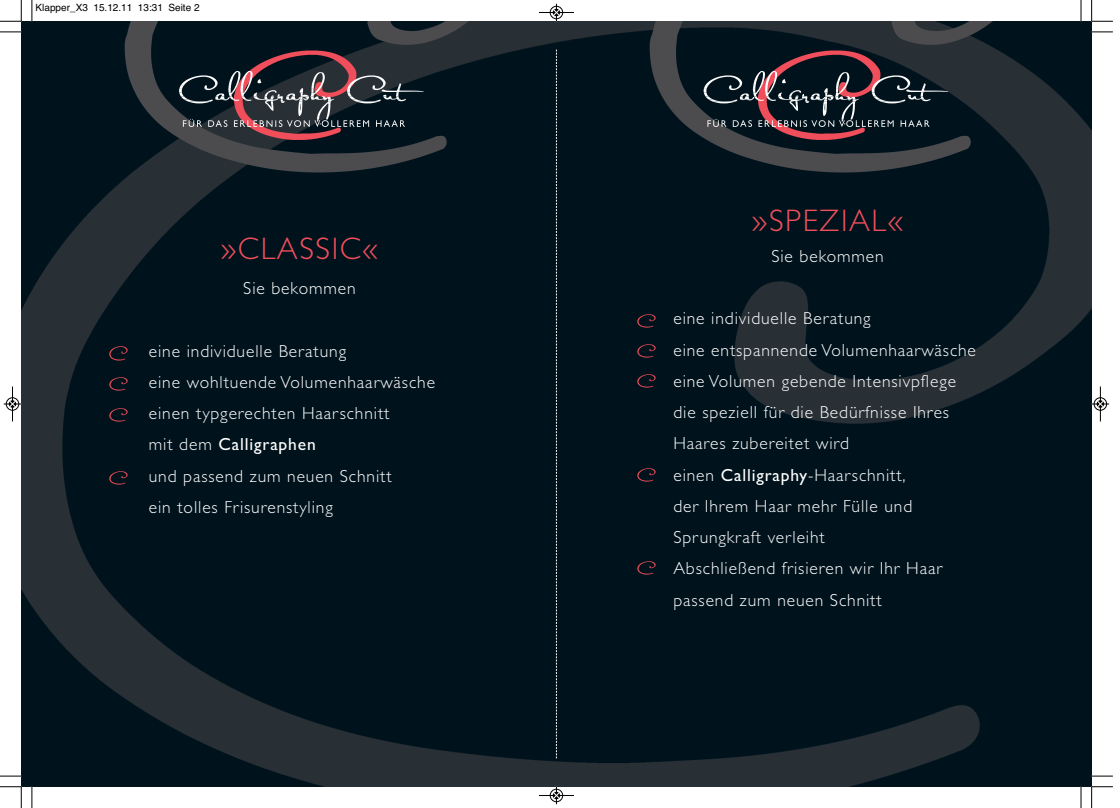
<style>
.page{position:relative;width:1120px;height:808px;background:#fff}
.page>*{position:absolute;margin:0;border:0;box-sizing:border-box;transform-origin:0 0}
.t1{font:300 31.25px "Gill Sans";letter-spacing:.05em;color:#f04e5a}
.t2{font:300 17.5px/31.2px "Gill Sans";letter-spacing:.05em;color:#fff}
.t3{font:10px "Helvetica";color:#000}
.s1{font-weight:400}
</style>
<div class="page">
<img style="left:21px;top:21px;width:1070px;height:766px">
<img style="left:110px;top:347px;width:18px;height:13px">
<img style="left:110px;top:377px;width:18px;height:13px">
<img style="left:110px;top:408px;width:18px;height:13px">
<img style="left:110px;top:472px;width:18px;height:13px">
<img style="left:638px;top:314px;width:18px;height:13px">
<img style="left:638px;top:345px;width:18px;height:13px">
<img style="left:638px;top:374px;width:18px;height:13px">
<img style="left:638px;top:469px;width:18px;height:13px">
<img style="left:638px;top:562px;width:18px;height:13px">
<img style="left:644px;top:21px;width:361px;height:160px">
<img style="left:757px;top:50px;width:126px;height:92px">
<svg style="left:703px;top:71px;width:245px;height:56px;background:#2c333c"></svg>
<img style="left:120px;top:21px;width:360px;height:160px">
<img style="left:232px;top:50px;width:126px;height:92px">
<svg style="left:179px;top:71px;width:244px;height:56px;background:#3c3e45"></svg>
<svg style="left:556px;top:50px;width:1px;height:708px"></svg>
<svg style="left:31px;top:0;width:2px;height:21px"></svg>
<svg style="left:0;top:31px;width:21px;height:2px"></svg>
<svg style="left:1080px;top:0;width:1px;height:21px"></svg>
<svg style="left:1091px;top:31px;width:22px;height:2px"></svg>
<svg style="left:31px;top:787px;width:2px;height:21px"></svg>
<svg style="left:0;top:776px;width:21px;height:1px"></svg>
<svg style="left:1080px;top:787px;width:1px;height:21px"></svg>
<svg style="left:1091px;top:776px;width:22px;height:1px"></svg>
<svg style="left:0;top:0;width:22px;height:22px"></svg>
<svg style="left:1091px;top:0;width:22px;height:22px"></svg>
<svg style="left:0;top:786px;width:22px;height:22px"></svg>
<svg style="left:1091px;top:786px;width:22px;height:22px"></svg>
<hr style="left:539px;top:12px;width:35px;height:1px;background:#000">
<div style="left:550px;top:6px;width:13px;height:13px;border:1px solid #000;border-radius:50%"></div>
<div style="left:553px;top:9px;width:7px;height:7px;background:#000;border-radius:50%"></div>
<svg style="left:553px;top:4px;width:6px;height:17px"></svg>
<hr style="left:539px;top:795px;width:35px;height:1px;background:#000">
<div style="left:550px;top:789px;width:13px;height:13px;border:1px solid #000;border-radius:50%"></div>
<div style="left:553px;top:792px;width:7px;height:7px;background:#000;border-radius:50%"></div>
<svg style="left:553px;top:787px;width:6px;height:17px"></svg>
<div style="left:6px;top:397px;width:13px;height:14px;border:1px solid #fff;border-radius:50%"></div>
<hr style="left:12px;top:386px;width:1px;height:35px;background:#000">
<div style="left:6px;top:398px;width:13px;height:12px;border:1px solid #000;border-radius:50%"></div>
<svg style="left:4px;top:401px;width:17px;height:6px"></svg>
<div style="left:1093px;top:397px;width:14px;height:14px;border:1px solid #fff;border-radius:50%"></div>
<hr style="left:1100px;top:386px;width:1px;height:35px;background:#000">
<div style="left:1094px;top:398px;width:12px;height:12px;border:1px solid #000;border-radius:50%"></div>
<svg style="left:1091px;top:401px;width:18px;height:6px"></svg>
<p class="t3" style="left:36px;top:4px;width:165px">Klapper_X3 15.12.11 13:31 Seite 2</p>
<h1 class="t1" style="left:221px;top:238px;width:159px">»CLASSIC«</h1>
<p class="t2" style="left:243px;top:274px;width:114px">Sie bekommen</p>
<p class="t2" style="left:149px;top:337px;width:288px">eine individuelle Beratung<br>eine wohltuende Volumenhaarwäsche einen typgerechten Haarschnitt<br>mit dem <span class="s1">Calligraphen<br></span>und passend zum neuen Schnitt<br>ein tolles Frisurenstyling</p>
<h1 class="t1" style="left:752px;top:209px;width:153px">»SPEZIAL«</h1>
<p class="t2" style="left:771px;top:242px;width:114px">Sie bekommen</p>
<p class="t2" style="left:673px;top:305px;width:304px">eine individuelle Beratung<br>eine entspannende Volumenhaarwäsche eine Volumen gebende Intensivpflege die speziell für die Bedürfnisse Ihres<br>Haares zubereitet wird<br>einen <span class="s1">Calligraphy</span>-Haarschnitt,<br>der Ihrem Haar mehr Fülle und<br>Sprungkraft verleiht<br>Abschließend frisieren wir Ihr Haar passend zum neuen Schnitt</p>
</div>
